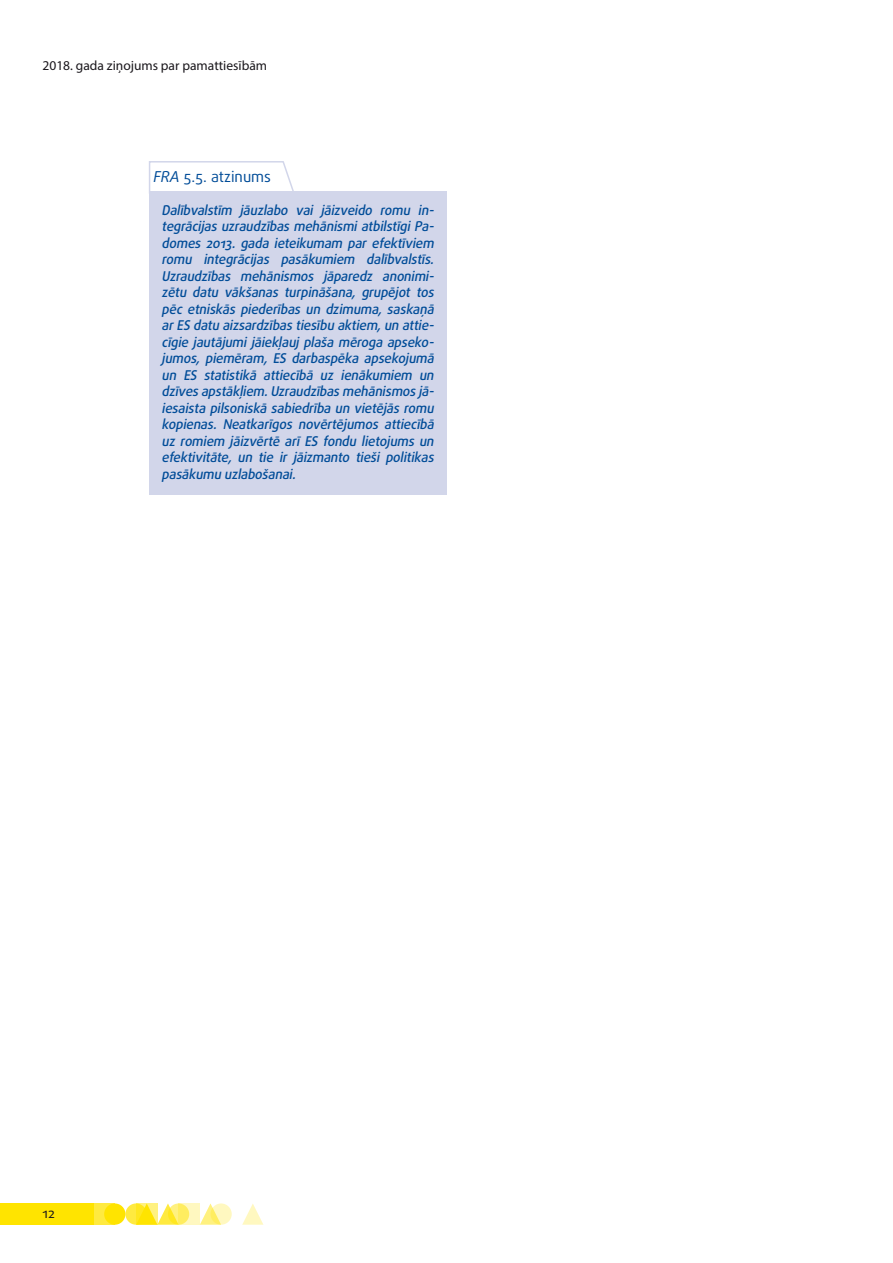
<style>
.page{position:relative;width:893px;height:1263px;background:#fff}
.page>*{position:absolute;margin:0;border:0;box-sizing:border-box;transform-origin:0 0}
.opinion_header_sw{font:15px "Daxline Pro";color:#004c98}
.opinion_text_SW_last{font:italic 500 13.5px/16.5px "Daxline Pro";letter-spacing:-.01em;color:#004c98;text-align:justify}
.t1{font:13.5px "Myriad Pro";color:#1a171c}
.t2{font:13.5px "Daxline Pro";color:#1a171c}
.s1{font-style:italic}
</style>
<div class="page">
<svg style="left:125px;top:1203px;width:22px;height:22px"></svg>
<div style="left:94px;top:1203px;width:21px;height:22px;background:#ffea40"></div>
<div style="left:0;top:1203px;width:94px;height:22px;background:#ffe400"></div>
<svg style="left:200px;top:1203px;width:18px;height:22px"></svg>
<svg style="left:242px;top:1204px;width:21px;height:21px"></svg>
<div style="left:104px;top:1203px;width:21px;height:22px;background:#ffe400;border-radius:50%"></div>
<svg style="left:157px;top:1203px;width:18px;height:22px"></svg>
<svg style="left:168px;top:1203px;width:21px;height:22px"></svg>
<svg style="left:210px;top:1203px;width:22px;height:22px"></svg>
<svg style="left:136px;top:1203px;width:21px;height:22px"></svg>
<svg style="left:179px;top:1203px;width:21px;height:22px"></svg>
<div style="left:149px;top:192px;width:297px;height:303px;background:#d2d6ea"></div>
<svg style="left:149px;top:161px;width:147px;height:31px"></svg>
<p class="t1" style="left:43px;top:57px;width:226px">2018. gada ziņojums par pamattiesībām</p>
<p class="opinion_header_sw" style="left:153px;top:167px;width:119px"><span class="s1">FRA</span> 5.5. atzinums</p>
<p class="opinion_text_SW_last" style="left:162px;top:202px;width:277px">Dalībvalstīm jāuzlabo vai jāizveido romu in&shy;tegrācijas uzraudzības mehānismi atbilstīgi Pa&shy;domes 2013. gada ieteikumam par efektīviem romu integrācijas pasākumiem dalībvalstīs.<br>Uzraudzības mehānismos jāparedz anonimi&shy;zētu datu vākšanas turpināšana, grupējot tos pēc etniskās piederības un dzimuma, saskaņā arES datu aizsardzībastiesību aktiem,un attie&shy;cīgie jautājumi jāiekļauj plaša mēroga apseko&shy;jumos, piemēram, ES darbaspēka apsekojumā un ES statistikā attiecībā uz ienākumiem un dzīvesapstākļiem.Uzraudzībasmehānismosjā&shy;iesaista pilsoniskā sabiedrība un vietējās romu kopienas. Neatkarīgos novērtējumos attiecībā uz romiem jāizvērtē arī ES fondu lietojums un efektivitāte, un tie ir jāizmanto tieši politikas pasākumu uzlabošanai.</p>
<p class="t2" style="left:43px;top:1204px;width:14px">12</p>
</div>
